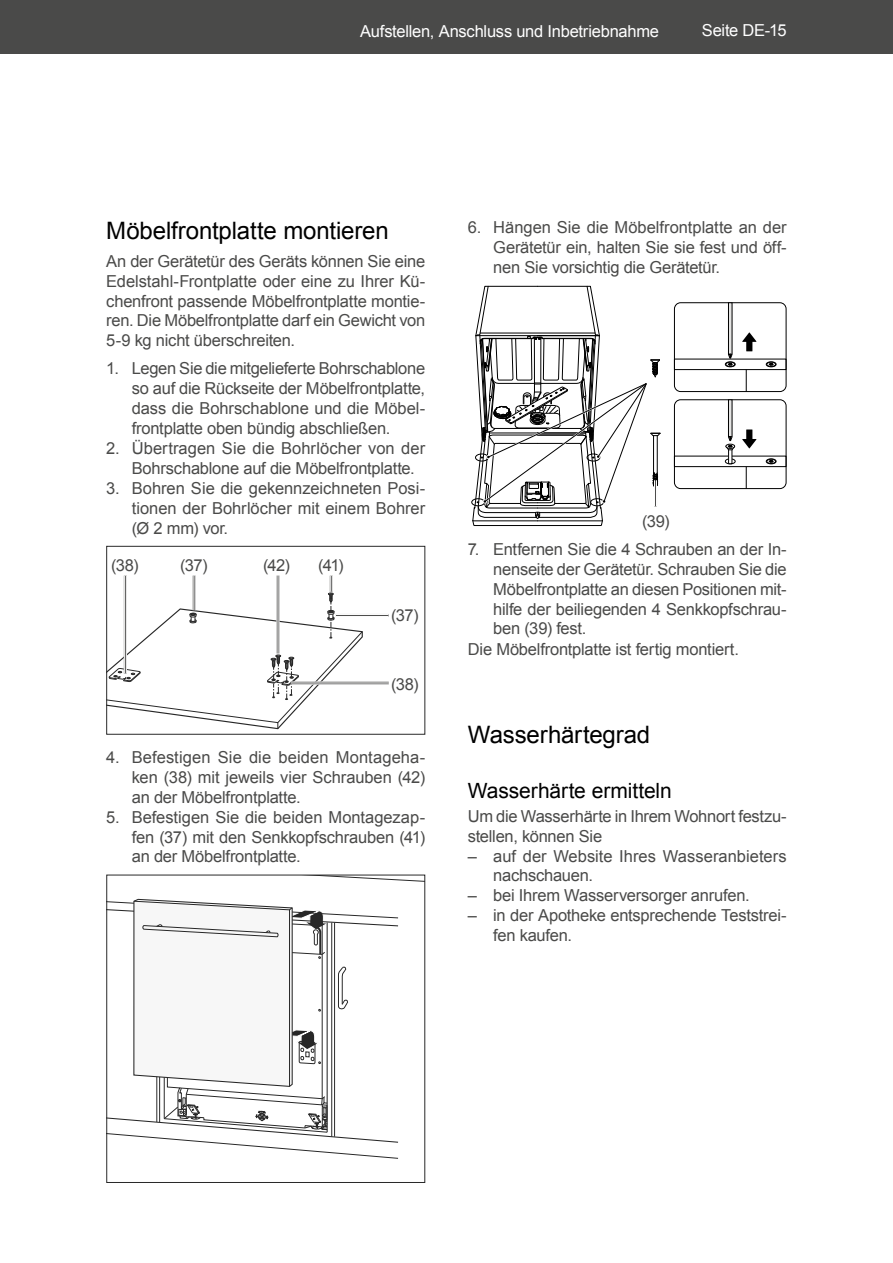
<style>
.page{position:relative;width:893px;height:1263px;background:#fff}
.page>*{position:absolute;margin:0;border:0;box-sizing:border-box;transform-origin:0 0}
.t1{font:24px "Arial";letter-spacing:-.005em;color:#000}
.t2{font:21px "Arial";letter-spacing:-.005em;color:#000}
.t3{font:16.5px/19.8px "Arial";letter-spacing:-.015em;color:#4a4a49;text-align:justify}
.t4{font:16.5px "Arial";letter-spacing:-.015em;color:#fff}
</style>
<div class="page">
<div style="left:0;top:0;width:893px;height:54px;background:#4a4a49"></div>
<hr style="left:291px;top:681px;width:98px;height:3px;background:#4a4a49">
<hr style="left:291px;top:681px;width:98px;height:1px;background:#fff">
<hr style="left:291px;top:683px;width:98px;height:1px;background:#fff">
<hr style="left:336px;top:614px;width:53px;height:3px;background:#4a4a49">
<hr style="left:336px;top:614px;width:53px;height:1px;background:#fff">
<hr style="left:336px;top:616px;width:53px;height:1px;background:#fff">
<svg style="left:107px;top:576px;width:256px;height:154px"></svg>
<svg style="left:338px;top:877px;width:85px;height:5px"></svg>
<svg style="left:108px;top:898px;width:291px;height:261px"></svg>
<svg style="left:742px;top:332px;width:14px;height:19px"></svg>
<div style="left:674px;top:302px;width:112px;height:90px;border:1px solid #000;border-radius:6px"></div>
<div style="left:674px;top:359px;width:112px;height:11px;border:1px solid #000"></div>
<svg style="left:746px;top:370px;width:1px;height:22px"></svg>
<div style="left:766px;top:362px;width:10px;height:5px;border:1px solid #000;border-radius:50%"></div>
<div style="left:766px;top:361px;width:10px;height:6px;border:1px solid #000;border-radius:50%"></div>
<div style="left:726px;top:362px;width:9px;height:5px;border:1px solid #000;border-radius:50%"></div>
<div style="left:725px;top:361px;width:10px;height:6px;border:1px solid #000;border-radius:50%"></div>
<svg style="left:728px;top:302px;width:5px;height:64px"></svg>
<svg style="left:742px;top:429px;width:14px;height:19px"></svg>
<div style="left:674px;top:399px;width:112px;height:90px;border:1px solid #000;border-radius:6px"></div>
<div style="left:674px;top:456px;width:112px;height:11px;border:1px solid #000"></div>
<svg style="left:746px;top:467px;width:1px;height:22px"></svg>
<div style="left:766px;top:459px;width:10px;height:5px;border:1px solid #000;border-radius:50%"></div>
<div style="left:766px;top:458px;width:10px;height:6px;border:1px solid #000;border-radius:50%"></div>
<div style="left:725px;top:458px;width:10px;height:6px;border:1px solid #000;border-radius:50%"></div>
<div style="left:728px;top:448px;width:4px;height:16px;border:1px solid #000"></div>
<svg style="left:725px;top:399px;width:11px;height:51px"></svg>
<div style="left:471px;top:498px;width:14px;height:8px;border:1px solid #000;border-radius:50%"></div>
<svg style="left:472px;top:286px;width:189px;height:240px"></svg>
<p class="t4" style="left:360px;top:21px;width:300px">Aufstellen, Anschluss und Inbetriebnahme</p>
<p class="t4" style="left:702px;top:20px;width:86px">Seite DE-15</p>
<h1 class="t1" style="left:106px;top:214px;width:284px">Möbelfrontplatte montieren</h1>
<p class="t3" style="left:106px;top:251px;width:320px">An der Gerätetür des Geräts können Sie eine Edelstahl-Frontplatte oder eine zu Ihrer Kü&shy;chenfront passende Möbelfrontplatte montie&shy;ren. Die Möbelfrontplatte darf ein Gewicht von 5-9 kg nicht überschreiten.</p>
<p class="t3" style="left:132px;top:359px;width:295px;text-indent:-26px">1. Legen Sie die mitgelieferte Bohrschablone so auf die Rückseite der Möbelfrontplatte, dass die Bohrschablone und die Möbel&shy;frontplatte oben bündig abschließen.</p>
<p class="t3" style="left:132px;top:438px;width:295px;text-indent:-26px">2. Übertragen Sie die Bohrlöcher von der<br>Bohrschablone auf die Möbelfrontplatte.</p>
<p class="t3" style="left:132px;top:479px;width:295px;text-indent:-26px">3. Bohren Sie die gekennzeichneten Posi&shy;tionen der Bohrlöcher mit einem Bohrer (Ø 2 mm) vor.</p>
<p class="t3" style="left:111px;top:555px;width:29px">(38)</p>
<p class="t3" style="left:180px;top:555px;width:29px">(37)</p>
<p class="t3" style="left:263px;top:555px;width:82px">(42) (41)</p>
<p class="t3" style="left:391px;top:606px;width:29px">(37)</p>
<p class="t3" style="left:391px;top:674px;width:29px">(38)</p>
<p class="t3" style="left:132px;top:747px;width:295px;text-indent:-26px">4. Befestigen Sie die beiden Montageha&shy;ken (38) mit jeweils vier Schrauben (42) an der Möbelfrontplatte.</p>
<p class="t3" style="left:132px;top:807px;width:295px;text-indent:-26px">5. Befestigen Sie die beiden Montagezap&shy;fen (37) mit den Senkkopfschrauben (41) an der Möbelfrontplatte.</p>
<p class="t3" style="left:493px;top:218px;width:295px;text-indent:-26px">6. Hängen Sie die Möbelfrontplatte an der Gerätetür ein, halten Sie sie fest und öff&shy;nen Sie vorsichtig die Gerätetür.</p>
<p class="t3" style="left:642px;top:511px;width:29px">(39)</p>
<p class="t3" style="left:468px;top:540px;width:320px">7. Entfernen Sie die 4 Schrauben an der In-</p>
<p class="t3" style="left:493px;top:559px;width:295px">nenseite der Gerätetür. Schrauben Sie die</p>
<p class="t3" style="left:493px;top:579px;width:295px">Möbelfrontplatte an diesen Positionen mit-</p>
<p class="t3" style="left:493px;top:599px;width:295px">hilfe der beiliegenden 4 Senkkopfschrau-</p>
<p class="t3" style="left:493px;top:619px;width:95px">ben (39) fest.</p>
<p class="t3" style="left:468px;top:639px;width:273px">Die Möbelfrontplatte ist fertig montiert.</p>
<h1 class="t1" style="left:468px;top:719px;width:184px">Wasserhärtegrad</h1>
<p class="t2" style="left:468px;top:777px;width:205px">Wasserhärte ermitteln</p>
<p class="t3" style="left:468px;top:806px;width:320px">Um die Wasserhärte in Ihrem Wohnort festzu&shy;stellen, können Sie</p>
<p class="t3" style="left:493px;top:846px;width:295px;text-indent:-26px">– auf der Website Ihres Wasseranbieters nachschauen.</p>
<p class="t3" style="left:468px;top:886px;width:283px">– bei Ihrem Wasserversorger anrufen.</p>
<p class="t3" style="left:493px;top:905px;width:295px;text-indent:-26px">– in der Apotheke entsprechende Teststrei&shy;fen kaufen.</p>
</div>
